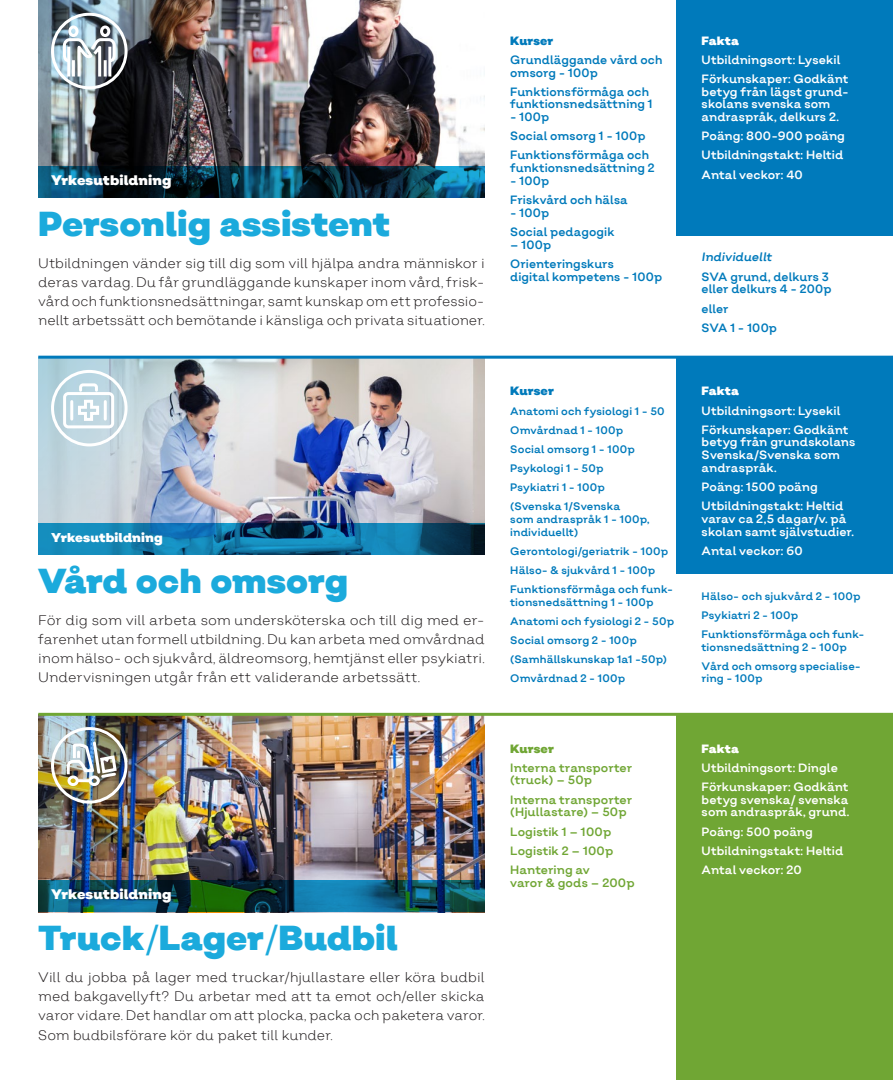
<style>
.page{position:relative;width:893px;height:1080px;background:#fff}
.page>*{position:absolute;margin:0;border:0;box-sizing:border-box;transform-origin:0 0}
.Rubrik_halvsidor{font:900 34.5px "Salvatore";color:#1baadc}
.Brödtext{font:300 13.8px/19.2px "Salvatore";letter-spacing:-.005em;color:#231f20;text-align:justify}
.Brödtext-2{font:900 13.8px "Salvatore";letter-spacing:.005em;color:#fff}
.Brödtext-3{font:900 12.75px "Salvatore";letter-spacing:.005em;color:#fff}
.minitext{font:12px/12.8px "Salvatore";letter-spacing:.005em;color:#fff}
.minitext-2{font:12px/12.8px "Salvatore";letter-spacing:.005em;color:#007abb}
.minitext-3{font:12px/12.8px "Salvatore";letter-spacing:.01em;color:#70a634}
.minitext-4{font:900 12px "Salvatore";letter-spacing:.015em;color:#fff}
.minitext-5{font:900 12px "Salvatore";letter-spacing:.005em;color:#007abb}
.minitext-6{font:italic 12px "Salvatore";letter-spacing:.005em;color:#007abb}
.minitext-7{font:900 12px "Salvatore";letter-spacing:.005em;color:#70a634}
.minitext-8{font:10.8px/12.8px "Salvatore";letter-spacing:.01em;color:#007abb}
.s1{font-weight:400}
</style>
<div class="page">
<img style="left:471px;top:716px;width:14px;height:164px">
<img style="left:38px;top:716px;width:433px;height:164px">
<div style="left:676px;top:714px;width:217px;height:366px;background:#70a634"></div>
<svg style="left:38px;top:880px;width:447px;height:32px;background:#0e5360"></svg>
<div style="left:51px;top:727px;width:77px;height:77px;border:3px solid #fff;border-radius:50%"></div>
<img style="left:65px;top:740px;width:53px;height:48px">
<hr style="left:38px;top:713px;width:855px;height:3px;background:#70a634">
<img style="left:38px;top:0;width:433px;height:166px">
<div style="left:676px;top:0;width:217px;height:236px;background:#007abb"></div>
<svg style="left:38px;top:166px;width:447px;height:32px;background:#09394e"></svg>
<div style="left:51px;top:13px;width:77px;height:76px;border:3px solid #fff;border-radius:50%"></div>
<svg style="left:61px;top:24px;width:56px;height:56px"></svg>
<img style="left:471px;top:359px;width:14px;height:164px">
<img style="left:38px;top:359px;width:433px;height:164px">
<div style="left:676px;top:357px;width:217px;height:217px;background:#007abb"></div>
<svg style="left:38px;top:523px;width:447px;height:32px;background:#106c98"></svg>
<div style="left:51px;top:370px;width:77px;height:76px;border:3px solid #fff;border-radius:50%"></div>
<svg style="left:76px;top:382px;width:25px;height:40px"></svg>
<hr style="left:70px;top:402px;width:3px;height:17px;background:#fff">
<hr style="left:104px;top:402px;width:3px;height:17px;background:#fff">
<div style="left:63px;top:392px;width:51px;height:36px;border:3px solid #fff;border-radius:4px"></div>
<hr style="left:38px;top:356px;width:855px;height:3px;background:#007abb">
<p class="Brödtext-2" style="left:51px;top:171px;width:122px">Yrkesutbildning</p>
<p class="Rubrik_halvsidor" style="left:38px;top:201px;width:353px">Personlig assistent</p>
<p class="Brödtext" style="left:38px;top:253px;width:448px">Utbildningen vänder sig till dig som vill hjälpa andra människor i deras vardag. Du får grundläggande kunskaper inom vård, frisk&shy;vård och funktionsnedsättningar, samt kunskap om ett professio&shy;nellt arbetssätt och bemötande i känsliga och privata situationer.</p>
<p class="Brödtext-3" style="left:51px;top:529px;width:113px">Yrkesutbildning</p>
<p class="Rubrik_halvsidor" style="left:38px;top:558px;width:311px">Vård och omsorg</p>
<p class="Brödtext" style="left:38px;top:610px;width:448px">För dig som vill arbeta som undersköterska och till dig med er&shy;farenhet utan formell utbildning. Du kan arbeta med omvårdnad inom hälso- och sjukvård, äldreomsorg, hemtjänst eller psykiatri.<br>Undervisningen utgår från ett validerande arbetssätt.</p>
<p class="Brödtext-2" style="left:51px;top:885px;width:122px">Yrkesutbildning</p>
<p class="Rubrik_halvsidor" style="left:38px;top:916px;width:361px">Truck<span class="s1">/</span>Lager<span class="s1">/</span>Budbil</p>
<p class="Brödtext" style="left:38px;top:968px;width:448px">Vill du jobba på lager med truckar/hjullastare eller köra budbil med bakgavellyft? Du arbetar med att ta emot och/eller skicka varor vidare. Det handlar om att plocka, packa och paketera varor.<br>Som budbilsförare kör du paket till kunder.</p>
<p class="minitext-5" style="left:510px;top:33px;width:44px">Kurser</p>
<p class="minitext-2" style="left:510px;top:53px;width:154px">Grundläggande vård och omsorg - 100p</p>
<p class="minitext-2" style="left:510px;top:85px;width:144px">Funktionsförmåga och funktionsnedsättning 1</p>
<p class="minitext-2" style="left:510px;top:111px;width:41px">- 100p</p>
<p class="minitext-2" style="left:510px;top:130px;width:137px">Social omsorg 1 - 100p</p>
<p class="minitext-2" style="left:510px;top:149px;width:146px">Funktionsförmåga och funktionsnedsättning 2</p>
<p class="minitext-2" style="left:510px;top:174px;width:41px">- 100p</p>
<p class="minitext-2" style="left:510px;top:193px;width:119px">Friskvård och hälsa</p>
<p class="minitext-2" style="left:510px;top:206px;width:41px">- 100p</p>
<p class="minitext-2" style="left:510px;top:225px;width:106px">Social pedagogik</p>
<p class="minitext-2" style="left:510px;top:238px;width:42px">– 100p</p>
<p class="minitext-2" style="left:510px;top:257px;width:154px">Orienteringskurs<br>digital kompetens - 100p</p>
<p class="minitext-5" style="left:510px;top:383px;width:45px">Kurser</p>
<p class="minitext-8" style="left:510px;top:404px;width:156px">Anatomi och fysiologi 1 - 50</p>
<p class="minitext-8" style="left:510px;top:423px;width:115px">Omvårdnad 1 - 100p</p>
<p class="minitext-8" style="left:510px;top:443px;width:126px">Social omsorg 1 - 100p</p>
<p class="minitext-8" style="left:510px;top:462px;width:95px">Psykologi 1 - 50p</p>
<p class="minitext-8" style="left:510px;top:481px;width:96px">Psykiatri 1 - 100p</p>
<p class="minitext-8" style="left:510px;top:500px;width:141px">(Svenska 1/Svenska<br>som andraspråk 1 - 100p, individuellt)</p>
<p class="minitext-8" style="left:510px;top:545px;width:160px">Gerontologi/geriatrik - 100p</p>
<p class="minitext-8" style="left:510px;top:564px;width:147px">Hälso- &amp; sjukvård 1 - 100p</p>
<p class="minitext-8" style="left:510px;top:583px;width:164px">Funktionsförmåga och funk&shy;tionsnedsättning 1 - 100p</p>
<p class="minitext-8" style="left:510px;top:615px;width:165px">Anatomi och fysiologi 2 - 50p</p>
<p class="minitext-8" style="left:510px;top:634px;width:128px">Social omsorg 2 - 100p</p>
<p class="minitext-8" style="left:510px;top:653px;width:158px">(Samhällskunskap 1a1 -50p)</p>
<p class="minitext-8" style="left:510px;top:672px;width:116px">Omvårdnad 2 - 100p</p>
<p class="minitext-7" style="left:510px;top:740px;width:45px">Kurser</p>
<p class="minitext-3" style="left:510px;top:761px;width:123px">Interna transporter (truck) – 50p</p>
<p class="minitext-3" style="left:510px;top:793px;width:123px">Interna transporter (Hjullastare) – 50p</p>
<p class="minitext-3" style="left:510px;top:825px;width:103px">Logistik 1 – 100p</p>
<p class="minitext-3" style="left:510px;top:844px;width:105px">Logistik 2 – 100p</p>
<p class="minitext-3" style="left:510px;top:863px;width:126px">Hantering av<br>varor &amp; gods – 200p</p>
<p class="minitext-4" style="left:702px;top:33px;width:39px">Fakta</p>
<p class="minitext" style="left:702px;top:53px;width:140px">Utbildningsort: Lysekil</p>
<p class="minitext" style="left:702px;top:72px;width:149px">Förkunskaper: Godkänt betyg från lägst grund&shy;skolans svenska som andraspråk, delkurs 2.</p>
<p class="minitext" style="left:702px;top:130px;width:145px">Poäng: 800-900 poäng</p>
<p class="minitext" style="left:702px;top:149px;width:143px">Utbildningstakt: Heltid</p>
<p class="minitext" style="left:702px;top:168px;width:103px">Antal veckor: 40</p>
<p class="minitext-6" style="left:702px;top:250px;width:72px">Individuellt</p>
<p class="minitext-2" style="left:702px;top:270px;width:131px">SVA grund, delkurs 3 eller delkurs 4 - 200p</p>
<p class="minitext-2" style="left:702px;top:302px;width:28px">eller</p>
<p class="minitext-2" style="left:702px;top:321px;width:77px">SVA 1 - 100p</p>
<p class="minitext-4" style="left:702px;top:383px;width:39px">Fakta</p>
<p class="minitext" style="left:702px;top:404px;width:140px">Utbildningsort: Lysekil</p>
<p class="minitext" style="left:702px;top:423px;width:155px">Förkunskaper: Godkänt betyg från grundskolans<br>Svenska/Svenska som andraspråk.</p>
<p class="minitext" style="left:702px;top:480px;width:118px">Poäng: 1500 poäng</p>
<p class="minitext" style="left:702px;top:500px;width:154px">Utbildningstakt: Heltid varav ca 2,5 dagar/v. på skolan samt självstudier.</p>
<p class="minitext" style="left:702px;top:544px;width:103px">Antal veckor: 60</p>
<p class="minitext-8" style="left:702px;top:589px;width:161px">Hälso- och sjukvård 2 - 100p</p>
<p class="minitext-8" style="left:702px;top:608px;width:98px">Psykiatri 2 - 100p</p>
<p class="minitext-8" style="left:702px;top:628px;width:164px">Funktionsförmåga och funk&shy;tionsnedsättning 2 - 100p</p>
<p class="minitext-8" style="left:702px;top:659px;width:161px">Vård och omsorg specialise&shy;ring - 100p</p>
<p class="minitext-4" style="left:702px;top:740px;width:39px">Fakta</p>
<p class="minitext" style="left:702px;top:761px;width:138px">Utbildningsort: Dingle</p>
<p class="minitext" style="left:702px;top:780px;width:149px;text-align:justify">Förkunskaper: Godkänt betyg svenska/ svenska som andraspråk, grund.</p>
<p class="minitext" style="left:702px;top:825px;width:113px">Poäng: 500 poäng</p>
<p class="minitext" style="left:702px;top:844px;width:143px">Utbildningstakt: Heltid</p>
<p class="minitext" style="left:702px;top:863px;width:102px">Antal veckor: 20</p>
</div>
